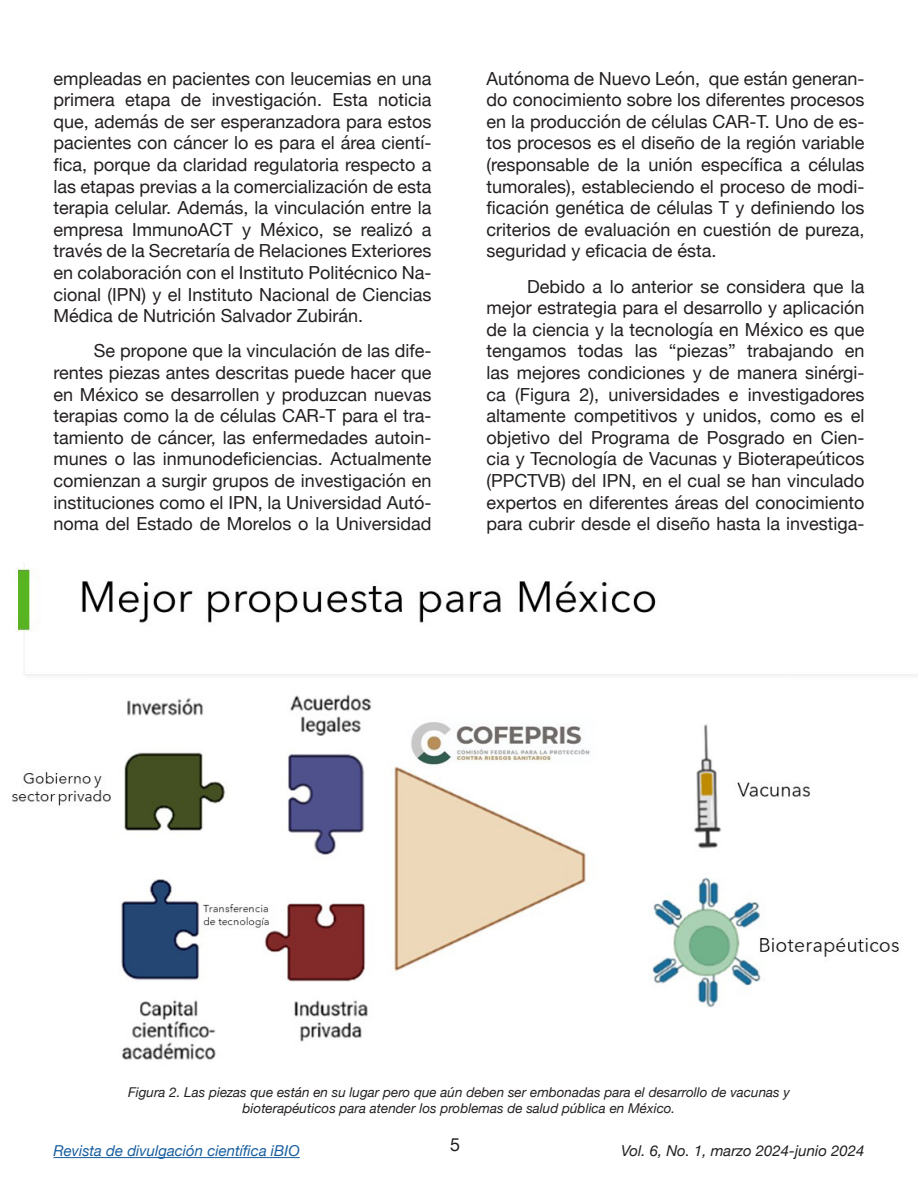
<style>
.page{position:relative;width:918px;height:1188px;background:#fff}
.page>*{position:absolute;margin:0;border:0;box-sizing:border-box;transform-origin:0 0}
.t1{font:18px/21.6px "Helvetica Neue";color:#231f20;text-align:justify}
.t2{font:italic 15px "Helvetica Neue";color:#175d9e}
.t3{font:italic 15px "Helvetica Neue";color:#231f20}
.t4{font:italic 13.5px/16.2px "Helvetica Neue";color:#231f20;text-align:center}
</style>
<div class="page">
<hr style="left:53px;top:1157px;width:247px;height:1px;background:#175d9e">
<img style="left:12px;top:567px;width:906px;height:493px">
<p class="t1" style="left:53px;top:68px;width:380px">empleadas en pacientes con leucemias en una primera etapa de investigación. Esta noticia que, además de ser esperanzadora para estos pacientes con cáncer lo es para el área cientí&shy;fica, porque da claridad regulatoria respecto a las etapas previas a la comercialización de esta terapia celular. Además, la vinculación entre la empresa ImmunoACT y México, se realizó a través de la Secretaría de Relaciones Exteriores en colaboración con el Instituto Politécnico Na&shy;cional (IPN) y el Instituto Nacional de Ciencias Médica de Nutrición Salvador Zubirán.</p>
<p class="t1" style="left:53px;top:341px;width:380px;text-indent:40px">Se propone que la vinculación de las dife&shy;rentes piezas antes descritas puede hacer que en México se desarrollen y produzcan nuevas terapias como la de células CAR-T para el tra&shy;tamiento de cáncer, las enfermedades autoin&shy;munes o las inmunodeficiencias. Actualmente comienzan a surgir grupos de investigación en instituciones como el IPN, la Universidad Autó&shy;noma del Estado de Morelos o la Universidad</p>
<p class="t1" style="left:487px;top:68px;width:380px">Autónoma de Nuevo León, que están generan&shy;do conocimiento sobre los diferentes procesos en la producción de células CAR-T. Uno de es&shy;tos procesos es el diseño de la región variable (responsable de la unión específica a células tumorales), estableciendo el proceso de modi&shy;ficación genética de células T y definiendo los criterios de evaluación en cuestión de pureza, seguridad y eficacia de ésta.</p>
<p class="t1" style="left:487px;top:276px;width:380px;text-indent:40px">Debido a lo anterior se considera que la mejor estrategia para el desarrollo y aplicación de la ciencia y la tecnología en México es que tengamos todas las “piezas” trabajando en las mejores condiciones y de manera sinérgi&shy;ca (Figura 2), universidades e investigadores altamente competitivos y unidos, como es el objetivo del Programa de Posgrado en Cien&shy;cia y Tecnología de Vacunas y Bioterapeúticos (PPCTVB) del IPN, en el cual se han vinculado expertos en diferentes áreas del conocimiento para cubrir desde el diseño hasta la investiga-</p>
<p class="t4" style="left:128px;top:1085px;width:663px">Figura 2. Las piezas que están en su lugar pero que aún deben ser embonadas para el desarrollo de vacunas y bioterapéuticos para atender los problemas de salud pública en México.</p>
<p class="t2" style="left:53px;top:1140px;width:248px">Revista de divulgación científica iBIO</p>
<p class="t1" style="left:450px;top:1135px;width:12px">5</p>
<p class="t3" style="left:621px;top:1140px;width:245px">Vol. 6, No. 1, marzo 2024-junio 2024</p>
</div>
